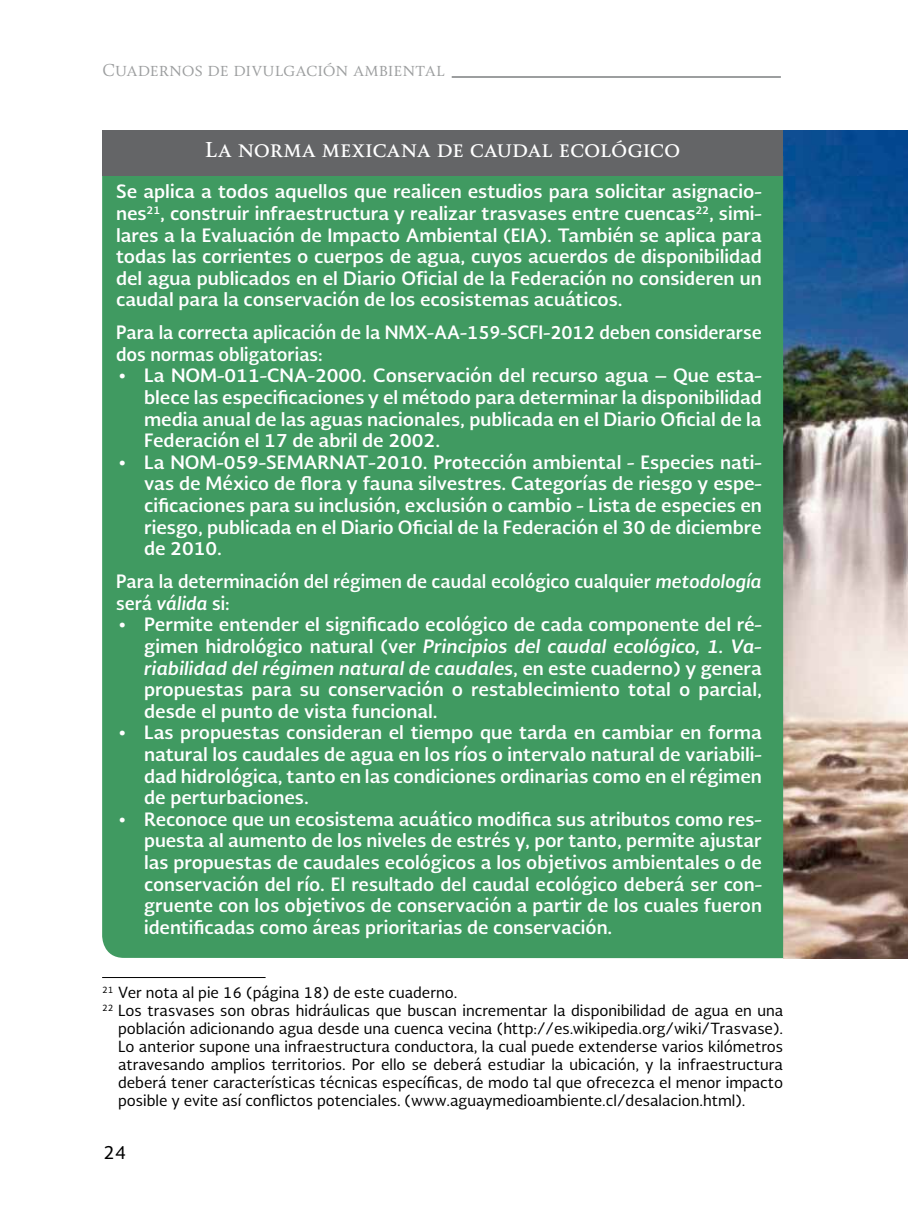
<style>
.page{position:relative;width:908px;height:1219px;background:#fff}
.page>*{position:absolute;margin:0;border:0;box-sizing:border-box;transform-origin:0 0}
.t1{font:700 20px "Soberana Titular";letter-spacing:-.015em;color:#fff}
.t2{font:700 18px/21.6px "Soberana Sans";color:#fff;text-align:justify}
.t3{font:700 18px/21.6px "Soberana Sans";color:#fff;scale:.95 1}
.t4{font:18px "Soberana Sans";color:#000}
.t5{font:16px "Soberana Titular";color:#9c9e9f}
.t6{font:15px "Soberana Sans";color:#000}
.s1{font-style:italic}
</style>
<div class="page">
<hr style="left:451px;top:76px;width:329px;height:2px;background:#9c9e9f">
<img style="left:782px;top:130px;width:125px;height:828px">
<div style="left:102px;top:176px;width:680px;height:782px;background:#409a61"></div>
<div style="left:102px;top:130px;width:680px;height:46px;background:#646567"></div>
<hr style="left:102px;top:977px;width:163px;height:1px;background:#000">
<p class="t5" style="left:102px;top:60px;width:344px">CUADERNOS DE DIVULGACIÓN AMBIENTAL</p>
<p class="t1" style="left:205px;top:137px;width:477px">La norma mexicana de caudal ecológico</p>
<p class="t2" style="left:116px;top:180px;width:647px">Se aplica a todos aquellos que realicen estudios para solicitar asignacio&shy;nes<sup>21</sup>, construir infraestructura y realizar trasvases entre cuencas<sup>22</sup>, simi&shy;lares a la Evaluación de Impacto Ambiental (EIA). También se aplica para todas las corrientes o cuerpos de agua, cuyos acuerdos de disponibilidad del agua publicados en el Diario Oficial de la Federación no consideren un caudal para la conservación de los ecosistemas acuáticos.</p>
<p class="t3" style="left:116px;top:321px;width:681px">Para la correcta aplicación de la NMX-AA-159-SCFI-2012 deben considerarse dos normas obligatorias:</p>
<p class="t2" style="left:144px;top:364px;width:619px;text-indent:-26px">• La NOM-011-CNA-2000. Conservación del recurso agua – Que esta&shy;blece las especificaciones y el método para determinar la disponibilidad media anual de las aguas nacionales, publicada en el Diario Oficial de la Federación el 17 de abril de 2002.</p>
<p class="t2" style="left:144px;top:451px;width:619px;text-indent:-26px">• La NOM-059-SEMARNAT-2010. Protección ambiental - Especies nati&shy;vas de México de flora y fauna silvestres. Categorías de riesgo y espe&shy;cificaciones para su inclusión, exclusión o cambio - Lista de especies en riesgo, publicada en el Diario Oficial de la Federación el 30 de diciembre de 2010.</p>
<p class="t3" style="left:116px;top:570px;width:681px">Para la determinación del régimen de caudal ecológico cualquier <span class="s1">metodología </span>será <span class="s1">válida</span> si:</p>
<p class="t2" style="left:144px;top:613px;width:619px;text-indent:-26px">• Permite entender el significado ecológico de cada componente del ré&shy;gimen hidrológico natural (ver <span class="s1">Principios del caudal ecológico, 1. Va&shy;riabilidad del régimen natural de caudales</span>, en este cuaderno) y genera propuestas para su conservación o restablecimiento total o parcial, desde el punto de vista funcional.</p>
<p class="t2" style="left:144px;top:721px;width:619px;text-indent:-26px">• Las propuestas consideran el tiempo que tarda en cambiar en forma natural los caudales de agua en los ríos o intervalo natural de variabili&shy;dad hidrológica, tanto en las condiciones ordinarias como en el régimen de perturbaciones.</p>
<p class="t2" style="left:144px;top:808px;width:619px;text-indent:-26px">• Reconoce que un ecosistema acuático modifica sus atributos como res&shy;puesta al aumento de los niveles de estrés y, por tanto, permite ajustar las propuestas de caudales ecológicos a los objetivos ambientales o de conservación del río. El resultado del caudal ecológico deberá ser con&shy;gruente con los objetivos de conservación a partir de los cuales fueron identificadas como áreas prioritarias de conservación.</p>
<p class="t6" style="left:102px;top:982px;width:357px"><sup>21</sup> Ver nota al pie 16 (página 18) de este cuaderno.</p>
<p class="t6" style="left:102px;top:1000px;width:682px"><sup>22</sup> Los trasvases son obras hidráulicas que buscan incrementar la disponibilidad de agua en una</p>
<p class="t6" style="left:118px;top:1018px;width:666px">población adicionando agua desde una cuenca vecina (http://es.wikipedia.org/wiki/Trasvase).</p>
<p class="t6" style="left:118px;top:1036px;width:666px">Lo anterior supone una infraestructura conductora, la cual puede extenderse varios kilómetros</p>
<p class="t6" style="left:118px;top:1054px;width:666px">atravesando amplios territorios. Por ello se deberá estudiar la ubicación, y la infraestructura</p>
<p class="t6" style="left:118px;top:1072px;width:666px">deberá tener características técnicas específicas, de modo tal que ofrecezca el menor impacto</p>
<p class="t6" style="left:118px;top:1090px;width:628px">posible y evite así conflictos potenciales. (www.aguaymedioambiente.cl/desalacion.html).</p>
<p class="t4" style="left:103px;top:1140px;width:25px">24</p>
</div>
